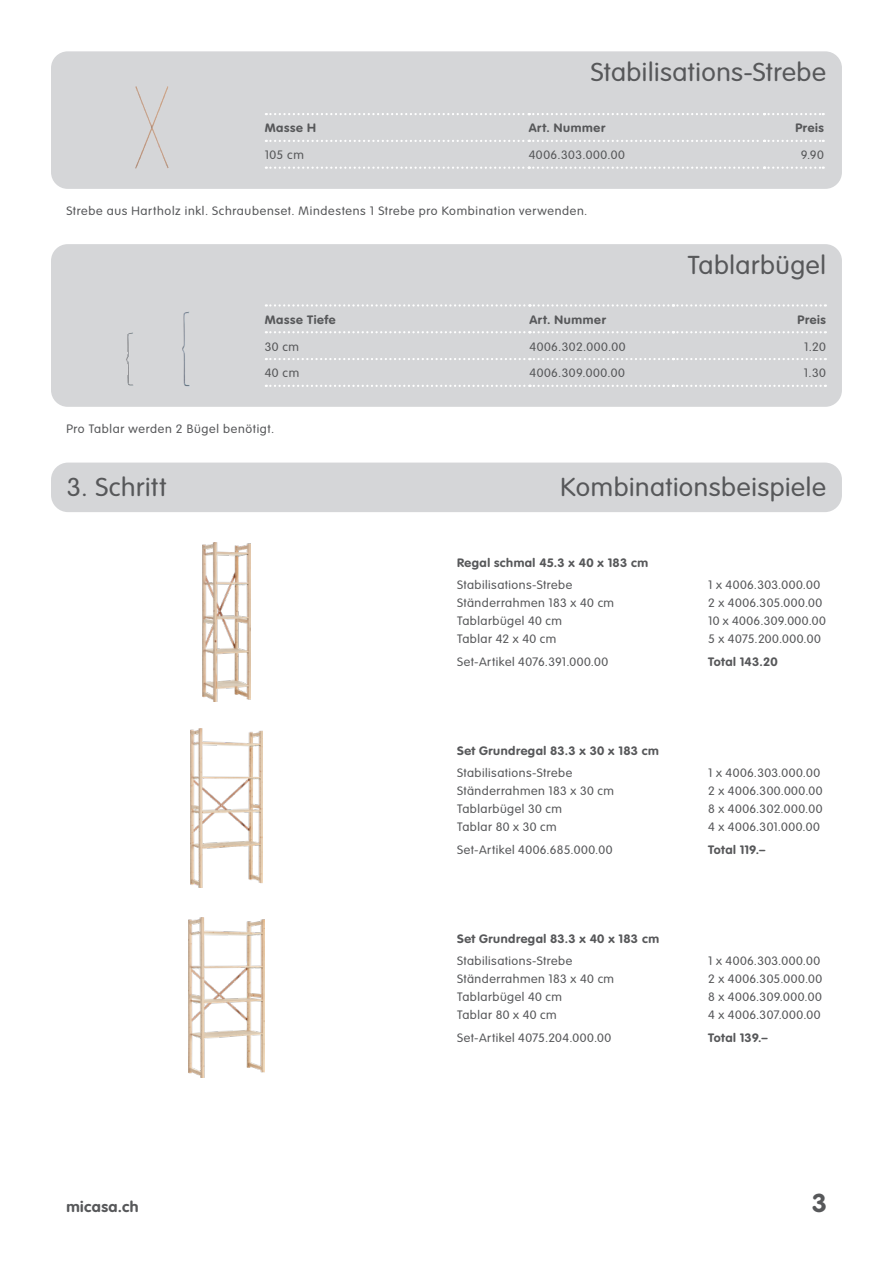
<style>
.page{position:relative;width:893px;height:1263px;background:#fff}
.page>*{position:absolute;margin:0;border:0;box-sizing:border-box;transform-origin:0 0}
.t1{font:300 25.5px "VAG Rounded Std";letter-spacing:.02em;color:#57585a;scale:1.05 1}
.t2{font:700 25.5px "VAG Rounded Std";color:#57585a;scale:1.05 1}
.t3{font:700 15px "VAG Rounded Std";letter-spacing:.03em;color:#57585a;scale:1.05 1}
.t4{font:300 12px "VAG Rounded Std";letter-spacing:.04em;color:#57585a;scale:1.05 1}
.t5{font:700 12px "VAG Rounded Std";letter-spacing:.04em;color:#57585a;scale:1.05 1}
.t6{font:700 12px "VAG Rounded Std";letter-spacing:.02em;color:#57585a;scale:1.05 1}
</style>
<div class="page">
<div style="left:51px;top:463px;width:791px;height:49px;background:#d5d6d8;border-radius:17px"></div>
<div style="left:51px;top:51px;width:791px;height:138px;background:#d5d6d8;border-radius:17px"></div>
<div style="left:51px;top:244px;width:791px;height:163px;background:#d5d6d8;border-radius:17px"></div>
<img style="left:190px;top:728px;width:73px;height:160px">
<img style="left:188px;top:918px;width:76px;height:159px">
<img style="left:203px;top:542px;width:47px;height:160px">
<svg style="left:266px;top:113px;width:558px;height:2px"></svg>
<svg style="left:266px;top:140px;width:558px;height:2px"></svg>
<svg style="left:266px;top:167px;width:558px;height:2px"></svg>
<svg style="left:266px;top:304px;width:560px;height:3px"></svg>
<svg style="left:266px;top:331px;width:560px;height:2px"></svg>
<svg style="left:266px;top:358px;width:560px;height:2px"></svg>
<svg style="left:266px;top:385px;width:560px;height:2px"></svg>
<img style="left:135px;top:86px;width:34px;height:83px">
<img style="left:126px;top:332px;width:8px;height:54px">
<img style="left:182px;top:311px;width:8px;height:76px">
<h1 class="t1" style="left:591px;top:58px;width:225px">Stabilisations-Strebe</h1>
<p class="t5" style="left:265px;top:121px;width:50px">Masse H</p>
<p class="t5" style="left:529px;top:121px;width:74px">Art. Nummer</p>
<p class="t5" style="left:795px;top:121px;width:29px">Preis</p>
<p class="t4" style="left:265px;top:148px;width:39px">105 cm</p>
<p class="t4" style="left:529px;top:148px;width:93px">4006.303.000.00</p>
<p class="t4" style="left:801px;top:148px;width:23px">9.90</p>
<p class="t4" style="left:66px;top:204px;width:498px">Strebe aus Hartholz inkl. Schraubenset. Mindestens 1 Strebe pro Kombination verwenden.</p>
<h1 class="t1" style="left:688px;top:251px;width:133px">Tablarbügel</h1>
<p class="t5" style="left:265px;top:312px;width:69px">Masse Tiefe</p>
<p class="t5" style="left:529px;top:312px;width:74px">Art. Nummer</p>
<p class="t5" style="left:797px;top:312px;width:29px">Preis</p>
<p class="t4" style="left:265px;top:339px;width:34px">30 cm</p>
<p class="t4" style="left:529px;top:339px;width:93px">4006.302.000.00</p>
<p class="t4" style="left:804px;top:339px;width:22px">1.20</p>
<p class="t4" style="left:265px;top:366px;width:34px">40 cm</p>
<p class="t4" style="left:529px;top:366px;width:93px">4006.309.000.00</p>
<p class="t4" style="left:804px;top:366px;width:23px">1.30</p>
<p class="t4" style="left:66px;top:422px;width:199px">Pro Tablar werden 2 Bügel benötigt.</p>
<h1 class="t1" style="left:67px;top:473px;width:96px">3. Schritt</h1>
<h1 class="t1" style="left:561px;top:473px;width:254px">Kombinationsbeispiele</h1>
<p class="t5" style="left:457px;top:556px;width:183px">Regal schmal 45.3 x 40 x 183 cm</p>
<p class="t4" style="left:457px;top:578px;width:111px">Stabilisations-Strebe</p>
<p class="t4" style="left:708px;top:578px;width:108px">1 x 4006.303.000.00</p>
<p class="t4" style="left:457px;top:596px;width:151px">Ständerrahmen 183 x 40 cm</p>
<p class="t4" style="left:708px;top:596px;width:110px">2 x 4006.305.000.00</p>
<p class="t4" style="left:457px;top:614px;width:101px">Tablarbügel 40 cm</p>
<p class="t4" style="left:708px;top:614px;width:114px">10 x 4006.309.000.00</p>
<p class="t4" style="left:457px;top:632px;width:96px">Tablar 42 x 40 cm</p>
<p class="t4" style="left:708px;top:632px;width:109px">5 x 4075.200.000.00</p>
<p class="t4" style="left:457px;top:655px;width:145px">Set-Artikel 4076.391.000.00</p>
<p class="t5" style="left:708px;top:654px;width:68px">Total 143.20</p>
<p class="t5" style="left:457px;top:744px;width:194px">Set Grundregal 83.3 x 30 x 183 cm</p>
<p class="t4" style="left:457px;top:766px;width:111px">Stabilisations-Strebe</p>
<p class="t4" style="left:708px;top:766px;width:108px">1 x 4006.303.000.00</p>
<p class="t4" style="left:457px;top:784px;width:151px">Ständerrahmen 183 x 30 cm</p>
<p class="t4" style="left:708px;top:784px;width:111px">2 x 4006.300.000.00</p>
<p class="t4" style="left:457px;top:802px;width:101px">Tablarbügel 30 cm</p>
<p class="t4" style="left:708px;top:802px;width:110px">8 x 4006.302.000.00</p>
<p class="t4" style="left:457px;top:820px;width:96px">Tablar 80 x 30 cm</p>
<p class="t4" style="left:708px;top:820px;width:108px">4 x 4006.301.000.00</p>
<p class="t4" style="left:457px;top:843px;width:149px">Set-Artikel 4006.685.000.00</p>
<p class="t6" style="left:708px;top:842px;width:56px">Total 119.–</p>
<p class="t5" style="left:457px;top:932px;width:194px">Set Grundregal 83.3 x 40 x 183 cm</p>
<p class="t4" style="left:457px;top:954px;width:111px">Stabilisations-Strebe</p>
<p class="t4" style="left:708px;top:954px;width:108px">1 x 4006.303.000.00</p>
<p class="t4" style="left:457px;top:972px;width:151px">Ständerrahmen 183 x 40 cm</p>
<p class="t4" style="left:708px;top:972px;width:110px">2 x 4006.305.000.00</p>
<p class="t4" style="left:457px;top:990px;width:101px">Tablarbügel 40 cm</p>
<p class="t4" style="left:708px;top:990px;width:110px">8 x 4006.309.000.00</p>
<p class="t4" style="left:457px;top:1008px;width:96px">Tablar 80 x 40 cm</p>
<p class="t4" style="left:708px;top:1008px;width:109px">4 x 4006.307.000.00</p>
<p class="t4" style="left:457px;top:1030px;width:148px">Set-Artikel 4075.204.000.00</p>
<p class="t6" style="left:708px;top:1030px;width:58px">Total 139.–</p>
<p class="t3" style="left:66px;top:1198px;width:70px">micasa.ch</p>
<h1 class="t2" style="left:812px;top:1188px;width:16px">3</h1>
</div>
